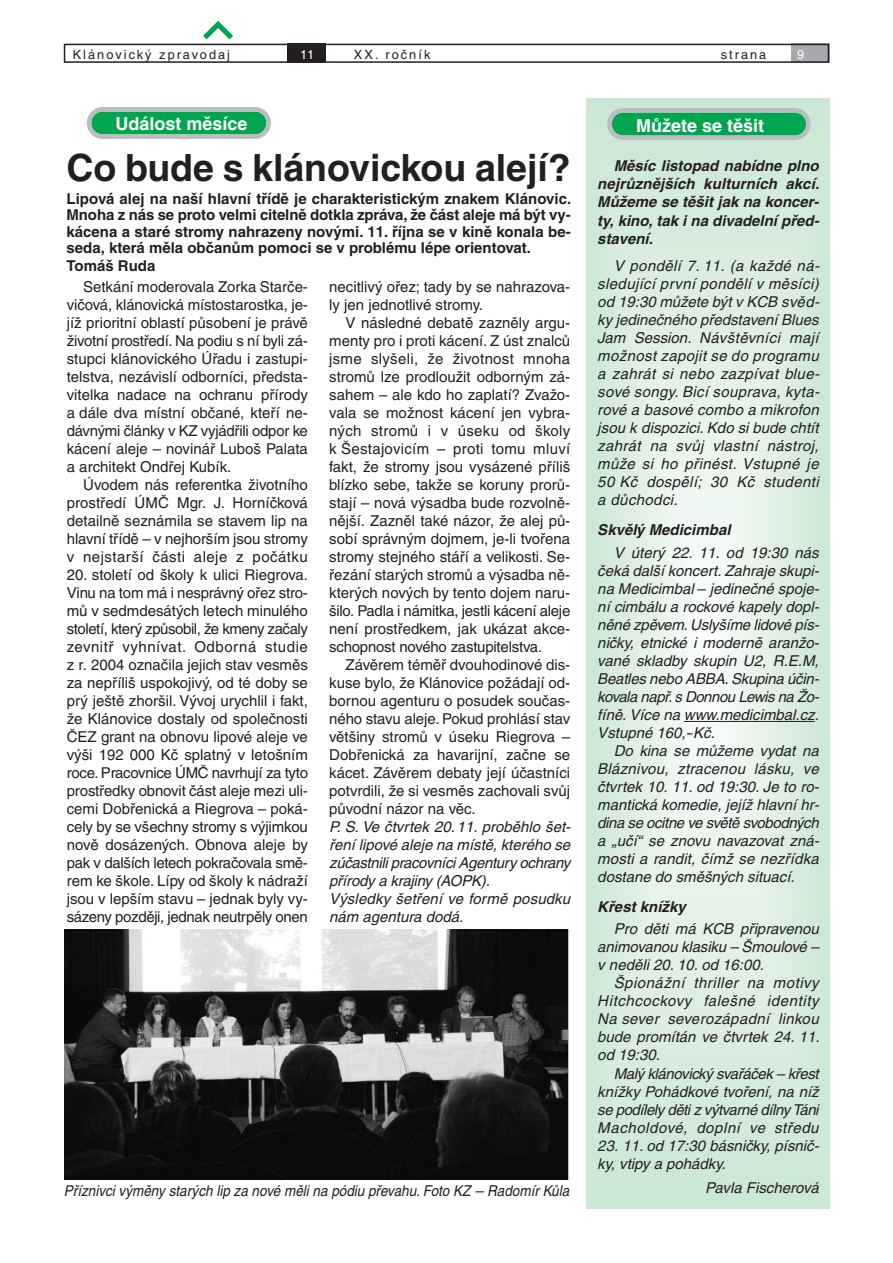
<style>
.page{position:relative;width:893px;height:1263px;background:#fff}
.page>*{position:absolute;margin:0;border:0;box-sizing:border-box;transform-origin:0 0}
.t1{font:700 37.5px "Helvetica CE";color:#231f20}
.t2{font:700 18px "Helvetica CE";color:#fff}
.t3{font:15px/18px "Helvetica CE";color:#231f20;text-align:justify}
.t4{font:italic 15px/18px "Helvetica CE";color:#231f20;text-align:justify}
.t5{font:700 15px/16.5px "Helvetica CE";color:#231f20;text-align:justify}
.t6{font:italic 700 15px/18.3px "Helvetica CE";color:#231f20;text-align:justify}
.t7{font:italic 15px "Helvetica CE";color:#231f20;scale:.9 1}
.t8{font:12.75px "Helvetica CE";letter-spacing:.16em;color:#231f20}
.t9{font:12.75px "Helvetica CE";color:#fff}
.s1{font-style:normal}
</style>
<div class="page">
<div style="left:791px;top:43px;width:38px;height:20px;background:#a8a9ad"></div>
<div style="left:287px;top:44px;width:38px;height:19px;background:#231f20"></div>
<div style="left:64px;top:44px;width:765px;height:19px;border:2px solid #231f20"></div>
<svg style="left:203px;top:21px;width:30px;height:18px"></svg>
<svg style="left:587px;top:98px;width:242px;height:1110px;background:#dceee1"></svg>
<hr style="left:684px;top:721px;width:131px;height:1px;background:#231f20">
<svg style="left:607px;top:108px;width:204px;height:32px;background:#42af77"></svg>
<img style="left:65px;top:929px;width:502px;height:251px">
<svg style="left:87px;top:107px;width:184px;height:32px;background:#45b17a"></svg>
<p class="t8" style="left:73px;top:50px;width:159px">Klánovický zpravodaj</p>
<p class="t9" style="left:300px;top:50px;width:16px">11</p>
<p class="t8" style="left:354px;top:50px;width:78px">XX. ročník</p>
<p class="t8" style="left:721px;top:50px;width:47px">strana</p>
<p class="t9" style="left:797px;top:50px;width:9px">9</p>
<p class="t2" style="left:115px;top:118px;width:134px">Událost měsíce</p>
<h1 class="t1" style="left:67px;top:154px;width:506px">Co bude s klánovickou alejí?</h1>
<p class="t5" style="left:67px;top:192px;width:506px">Lipová alej na naší hlavní třídě je charakteristickým znakem Klánovic.<br>Mnoha z nás se proto velmi citelně dotkla zpráva, že část aleje má být vy&shy;kácena a staré stromy nahrazeny novými. 11. října se v kině konala be&shy;seda, která měla občanům pomoci se v problému lépe orientovat.</p>
<p class="t5" style="left:67px;top:259px;width:90px">Tomáš Ruda</p>
<p class="t3" style="left:67px;top:279px;width:243px;text-indent:16px">Setkání moderovala Zorka Starče&shy;vičová, klánovická místostarostka, je&shy;jíž prioritní oblastí působení je právě životní prostředí. Na podiu s ní byli zá&shy;stupci klánovického Úřadu i zastupi&shy;telstva, nezávislí odborníci, předsta&shy;vitelka nadace na ochranu přírody a dále dva místní občané, kteří ne&shy;dávnými články v KZ vyjádřili odpor ke kácení aleje – novinář Luboš Palata a architekt Ondřej Kubík.</p>
<p class="t3" style="left:67px;top:477px;width:243px;text-indent:16px">Úvodem nás referentka životního prostředí ÚMČ Mgr. J. Horníčková detailně seznámila se stavem lip na hlavní třídě – v nejhorším jsou stromy v nejstarší části aleje z počátku</p>
<p class="t3" style="left:67px;top:567px;width:243px">20. století od školy k ulici Riegrova.<br>Vinu na tom má i nesprávný ořez stro&shy;mů v sedmdesátých letech minulého století, který způsobil, že kmeny začaly zevnitř vyhnívat. Odborná studie z r. 2004 označila jejich stav vesměs za nepříliš uspokojivý, od té doby se prý ještě zhoršil. Vývoj urychlil i fakt, že Klánovice dostaly od společnosti ČEZ grant na obnovu lipové aleje ve výši 192 000 Kč splatný v letošním roce. Pracovnice ÚMČ navrhují za tyto prostředky obnovit část aleje mezi uli&shy;cemi Dobřenická a Riegrova – poká&shy;cely by se všechny stromy s výjimkou nově dosázených. Obnova aleje by pak v dalších letech pokračovala smě&shy;rem ke škole. Lípy od školy k nádraží jsou v lepším stavu – jednak byly vy&shy;sázeny později, jednak neutrpěly onen</p>
<p class="t3" style="left:329px;top:279px;width:243px">necitlivý ořez; tady by se nahrazova&shy;ly jen jednotlivé stromy.</p>
<p class="t3" style="left:329px;top:315px;width:243px;text-indent:16px">V následné debatě zazněly argu&shy;menty pro i proti kácení. Z úst znalců jsme slyšeli, že životnost mnoha stromů lze prodloužit odborným zá&shy;sahem – ale kdo ho zaplatí? Zvažo&shy;vala se možnost kácení jen vybra&shy;ných stromů i v úseku od školy k Šestajovicím – proti tomu mluví fakt, že stromy jsou vysázené příliš blízko sebe, takže se koruny prorů&shy;stají – nová výsadba bude rozvolně&shy;nější. Zazněl také názor, že alej pů&shy;sobí správným dojmem, je-li tvořena stromy stejného stáří a velikosti. Se&shy;řezání starých stromů a výsadba ně&shy;kterých nových by tento dojem naru&shy;šilo. Padla i námitka, jestli kácení aleje není prostředkem, jak ukázat akce&shy;schopnost nového zastupitelstva.</p>
<p class="t3" style="left:329px;top:657px;width:243px;text-indent:16px">Závěrem téměř dvouhodinové dis&shy;kuse bylo, že Klánovice požádají od&shy;bornou agenturu o posudek součas&shy;ného stavu aleje. Pokud prohlásí stav většiny stromů v úseku Riegrova – Dobřenická za havarijní, začne se kácet. Závěrem debaty její účastníci potvrdili, že si vesměs zachovali svůj původní názor na věc.</p>
<p class="t4" style="left:329px;top:819px;width:243px;text-align:left">P. S. Ve čtvrtek 20.11. proběhlo šet&shy;ření lipové aleje na místě, kterého se zúčastnili pracovníci Agentury ochrany přírody a krajiny (AOPK).<br>Výsledky šetření ve formě posudku nám agentura dodá.</p>
<p class="t7" style="left:64px;top:1185px;width:563px">Příznivci výměny starých lip za nové měli na pódiu převahu. Foto KZ – Radomír Kůla</p>
<p class="t2" style="left:636px;top:119px;width:130px">Můžete se těšit</p>
<p class="t6" style="left:597px;top:158px;width:224px;text-indent:16px">Měsíc listopad nabídne plno nejrůznějších kulturních akcí.<br>Můžeme se těšit jak na koncer&shy;ty, kino, tak i na divadelní před&shy;stavení.</p>
<p class="t4" style="left:597px;top:259px;width:224px;text-indent:16px">V pondělí 7. 11. (a každé ná&shy;sledující první pondělí v měsíci) od 19:30 můžete být v KCB svěd&shy;ky jedinečného představení Blues Jam Session. Návštěvníci mají možnost zapojit se do programu a zahrát si nebo zazpívat blue&shy;sové songy. Bicí souprava, kyta&shy;rové a basové combo a mikrofon jsou k dispozici. Kdo si bude chtít zahrát na svůj vlastní nástroj, může si ho přinést. Vstupné je 50 Kč dospělí; 30 Kč studenti a důchodci.</p>
<p class="t6" style="left:597px;top:522px;width:135px">Skvělý Medicimbal</p>
<p class="t4" style="left:597px;top:545px;width:223px;text-indent:16px">V úterý 22. 11. od 19:30 nás čeká další koncert. Zahraje skupi&shy;na Medicimbal <span class="s1">–</span> jedinečné spoje&shy;ní cimbálu a rockové kapely dopl&shy;něné zpěvem. Uslyšíme lidové pís&shy;ničky, etnické i moderně aranžo&shy;vané skladby skupin U2, R.E.M, Beatles nebo ABBA. Skupina účin&shy;kovala např. s Donnou Lewis na Žo&shy;fíně. Více na www.medicimbal.cz.<br>Vstupné 160,-<sup>,</sup>Kč.</p>
<p class="t4" style="left:597px;top:743px;width:223px;text-indent:16px">Do kina se můžeme vydat na Bláznivou, ztracenou lásku, ve čtvrtek 10. 11. od 19:30. Je to ro&shy;mantická komedie, jejíž hlavní hr&shy;dina se ocitne ve světě svobodných a „učí“ se znovu navazovat zná&shy;mosti a randit, čímž se nezřídka dostane do směšných situací.</p>
<p class="t6" style="left:597px;top:899px;width:90px">Křest knížky</p>
<p class="t4" style="left:597px;top:922px;width:223px;text-indent:16px">Pro děti má KCB připravenou animovanou klasiku – Šmoulové – v neděli 20. 10. od 16:00.</p>
<p class="t4" style="left:597px;top:976px;width:224px;text-indent:16px">Špionážní thriller na motivy Hitchcockovy falešné identity Na sever severozápadní linkou bude promítán ve čtvrtek 24. 11. od 19:30.</p>
<p class="t4" style="left:597px;top:1066px;width:223px;text-indent:16px">Malý klánovický svařáček – křest knížky Pohádkové tvoření, na níž se podílely děti z výtvarné dílny Táni Macholdové, doplní ve středu</p>
<p class="t4" style="left:597px;top:1138px;width:223px">23. 11. od 17:30 básničky, písnič&shy;ky, vtipy a pohádky.</p>
<p class="t4" style="left:705px;top:1180px;width:115px">Pavla Fischerová</p>
</div>
